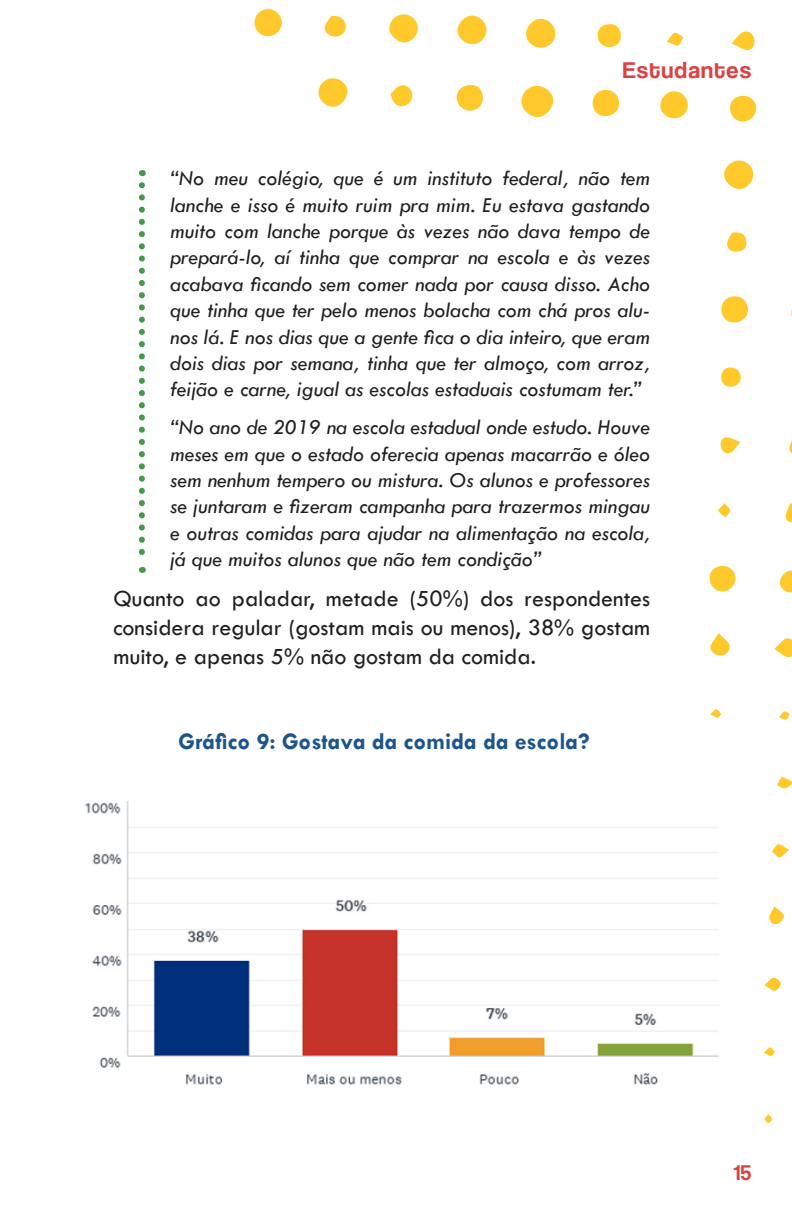
<style>
.page{position:relative;width:792px;height:1224px;background:#fff}
.page>*{position:absolute;margin:0;border:0;box-sizing:border-box;transform-origin:0 0}
.t1{font:24px/28.8px "Tw Cen";color:#231f20;text-align:justify}
.t2{font:700 24px "Tw Cen";color:#1c548c}
.t3{font:24px "Coolvetica Rg";letter-spacing:.05em;color:#db4242}
.t4{font:italic 22px/26.4px "Tw Cen";color:#231f20;text-align:justify}
.t5{font:22px "Coolvetica Rg";color:#db4242}
</style>
<div class="page">
<svg style="left:521px;top:85px;width:33px;height:33px"></svg>
<svg style="left:526px;top:18px;width:30px;height:30px"></svg>
<svg style="left:724px;top:160px;width:30px;height:30px"></svg>
<svg style="left:457px;top:15px;width:30px;height:29px"></svg>
<svg style="left:318px;top:78px;width:30px;height:29px"></svg>
<svg style="left:389px;top:14px;width:29px;height:29px"></svg>
<svg style="left:660px;top:91px;width:28px;height:28px"></svg>
<svg style="left:254px;top:9px;width:28px;height:28px"></svg>
<svg style="left:456px;top:84px;width:27px;height:27px"></svg>
<svg style="left:730px;top:95px;width:27px;height:27px"></svg>
<svg style="left:592px;top:89px;width:28px;height:27px"></svg>
<svg style="left:721px;top:296px;width:27px;height:27px"></svg>
<svg style="left:709px;top:565px;width:27px;height:27px"></svg>
<svg style="left:597px;top:24px;width:24px;height:23px"></svg>
<svg style="left:324px;top:16px;width:22px;height:21px"></svg>
<svg style="left:391px;top:85px;width:21px;height:22px"></svg>
<svg style="left:779px;top:570px;width:13px;height:23px"></svg>
<svg style="left:727px;top:232px;width:20px;height:20px"></svg>
<svg style="left:731px;top:31px;width:24px;height:19px"></svg>
<svg style="left:774px;top:638px;width:18px;height:20px"></svg>
<svg style="left:721px;top:367px;width:20px;height:20px"></svg>
<svg style="left:710px;top:633px;width:20px;height:23px"></svg>
<svg style="left:789px;top:440px;width:3px;height:14px"></svg>
<svg style="left:786px;top:503px;width:6px;height:20px"></svg>
<svg style="left:720px;top:437px;width:20px;height:17px"></svg>
<svg style="left:769px;top:906px;width:15px;height:19px"></svg>
<svg style="left:667px;top:32px;width:16px;height:14px"></svg>
<svg style="left:772px;top:844px;width:17px;height:13px"></svg>
<svg style="left:764px;top:978px;width:17px;height:13px"></svg>
<svg style="left:718px;top:503px;width:12px;height:14px"></svg>
<svg style="left:777px;top:777px;width:15px;height:12px"></svg>
<svg style="left:710px;top:709px;width:11px;height:9px"></svg>
<svg style="left:764px;top:1048px;width:11px;height:8px"></svg>
<svg style="left:779px;top:711px;width:10px;height:9px"></svg>
<svg style="left:765px;top:1114px;width:7px;height:9px"></svg>
<img style="left:85px;top:801px;width:634px;height:284px">
<svg style="left:139px;top:185px;width:6px;height:388px"></svg>
<p class="t3" style="left:623px;top:56px;width:130px">Estudantes</p>
<p class="t4" style="left:170px;top:165px;width:482px">“No meu colégio, que é um instituto federal, não tem lanche e isso é muito ruim pra mim. Eu estava gastando muito com lanche porque às vezes não dava tempo de prepará-lo, aí tinha que comprar na escola e às vezes acabava ficando sem comer nada por causa disso. Acho que tinha que ter pelo menos bolacha com chá pros alu&shy;nos lá. E nos dias que a gente fica o dia inteiro, que eram dois dias por semana, tinha que ter almoço, com arroz, feijão e carne, igual as escolas estaduais costumam ter.”</p>
<p class="t4" style="left:170px;top:414px;width:482px">“No ano de 2019 na escola estadual onde estudo. Houve meses em que o estado oferecia apenas macarrão e óleo sem nenhum tempero ou mistura. Os alunos e professores se juntaram e fizeram campanha para trazermos mingau e outras comidas para ajudar na alimentação na escola, já que muitos alunos que não tem condição”</p>
<p class="t1" style="left:113px;top:584px;width:538px">Quanto ao paladar, metade (50%) dos respondentes considera regular (gostam mais ou menos), 38% gostam muito, e apenas 5% não gostam da comida.</p>
<p class="t2" style="left:179px;top:727px;width:413px">Gráfico 9: Gostava da comida da escola?</p>
<p class="t5" style="left:734px;top:1160px;width:19px">15</p>
</div>
